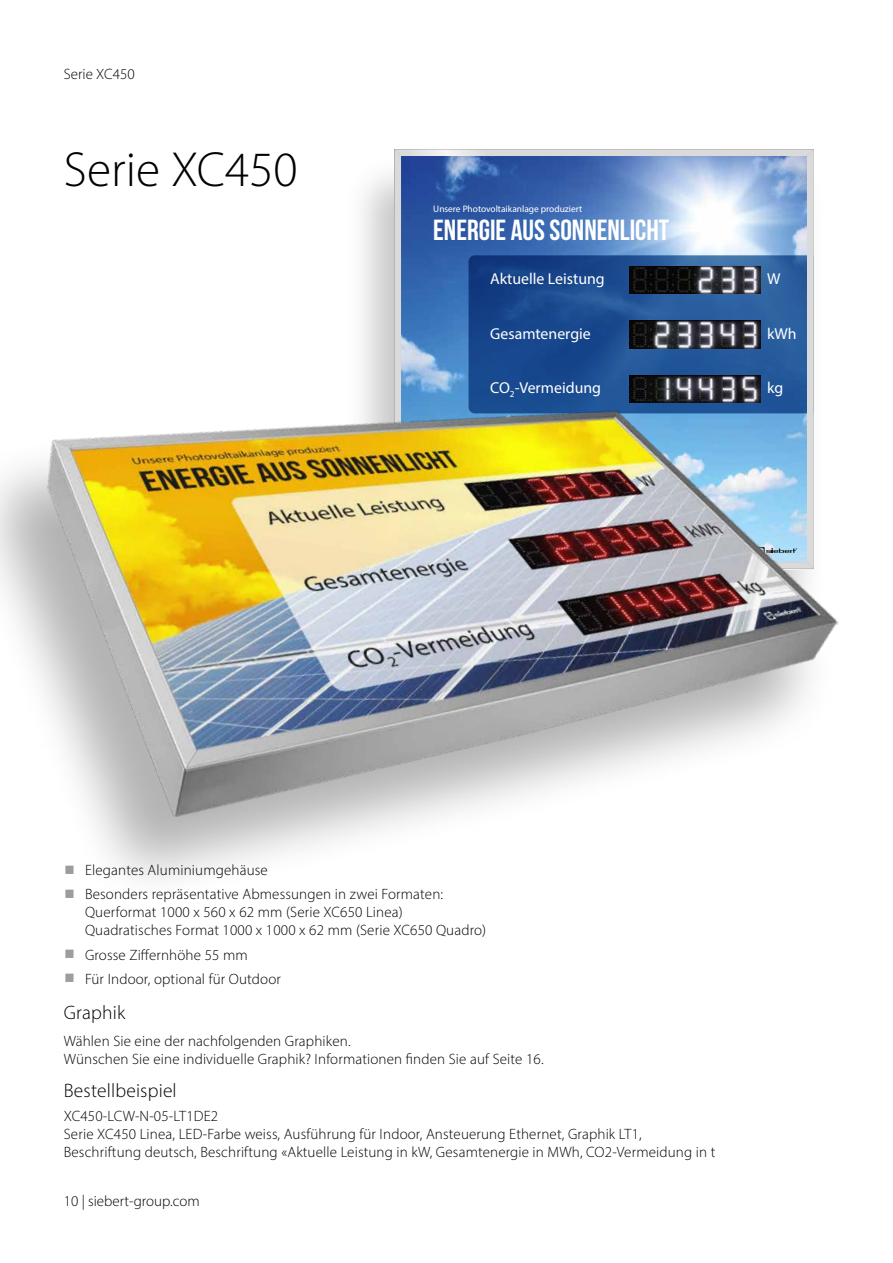
<style>
.page{position:relative;width:893px;height:1263px;background:#fff}
.page>*{position:absolute;margin:0;border:0;box-sizing:border-box;transform-origin:0 0}
.t1{font:300 49.5px "Myriad Pro";color:#000}
.t2{font:29.1px "Bebas Neue";color:#fff}
.t3{font:300 19.5px "Myriad Pro";letter-spacing:.01em;color:#000}
.t4{font:15.9px "Myriad Pro";color:#fff}
.t5{font:300 15px/18px "Myriad Pro";letter-spacing:.01em;color:#000}
.t6{font:9.45px "Myriad Pro";color:#fff}
.s1{font-family:"Minion Pro";font-weight:400;font-size:28.5px;color:#9d9d9c}
</style>
<div class="page">
<div style="left:342px;top:154px;width:485px;height:485px;background:#000;opacity:.23"></div>
<div style="left:394px;top:149px;width:420px;height:420px;background:#000;opacity:.5"></div>
<svg style="left:394px;top:149px;width:7px;height:7px"></svg>
<svg style="left:807px;top:149px;width:7px;height:7px"></svg>
<img style="left:0;top:326px;width:839px;height:554px">
<p class="t5" style="left:64px;top:65px;width:72px">Serie XC450</p>
<h1 class="t1" style="left:64px;top:140px;width:235px">Serie XC450</h1>
<p class="t6" style="left:433px;top:203px;width:150px">Unsere Photovoltaikanlage produziert</p>
<h2 class="t2" style="left:433px;top:214px;width:237px">ENERGIE AUS SONNENLICHT</h2>
<p class="t4" style="left:490px;top:269px;width:116px">Aktuelle Leistung</p>
<p class="t4" style="left:767px;top:269px;width:15px">W</p>
<p class="t4" style="left:490px;top:324px;width:102px">Gesamtenergie</p>
<p class="t4" style="left:490px;top:378px;width:112px">CO<sub>2</sub>-Vermeidung</p>
<p class="t4" style="left:767px;top:324px;width:31px">kWh</p>
<p class="t4" style="left:767px;top:378px;width:18px">kg</p>
<p class="t5" style="left:64px;top:861px;width:206px"><span class="s1">■</span> Elegantes Aluminiumgehäuse</p>
<p class="t5" style="left:85px;top:885px;width:403px;text-indent:-21px"><span class="s1">■</span> Besonders repräsentative Abmessungen in zwei Formaten:<br>Querformat 1000 x 560 x 62 mm (Serie XC650 Linea)<br>Quadratisches Format 1000 x 1000 x 62 mm (Serie XC650 Quadro)</p>
<p class="t5" style="left:64px;top:945px;width:185px"><span class="s1">■</span> Grosse Ziffernhöhe 55 mm</p>
<p class="t5" style="left:64px;top:969px;width:219px"><span class="s1">■</span> Für Indoor, optional für Outdoor</p>
<h3 class="t3" style="left:64px;top:1001px;width:63px">Graphik</h3>
<p class="t5" style="left:64px;top:1032px;width:481px">Wählen Sie eine der nachfolgenden Graphiken.<br>Wünschen Sie eine individuelle Graphik? Informationen finden Sie auf Seite 16.</p>
<h3 class="t3" style="left:64px;top:1078px;width:115px">Bestellbeispiel</h3>
<p class="t5" style="left:64px;top:1106px;width:653px">XC450-LCW-N-05-LT1DE2<br>Serie XC450 Linea, LED-Farbe weiss, Ausführung für Indoor, Ansteuerung Ethernet, Graphik LT1,<br>Beschriftung deutsch, Beschriftung «Aktuelle Leistung in kW, Gesamtenergie in MWh, CO2-Vermeidung in t</p>
<p class="t5" style="left:64px;top:1192px;width:137px">10 | siebert-group.com</p>
</div>
